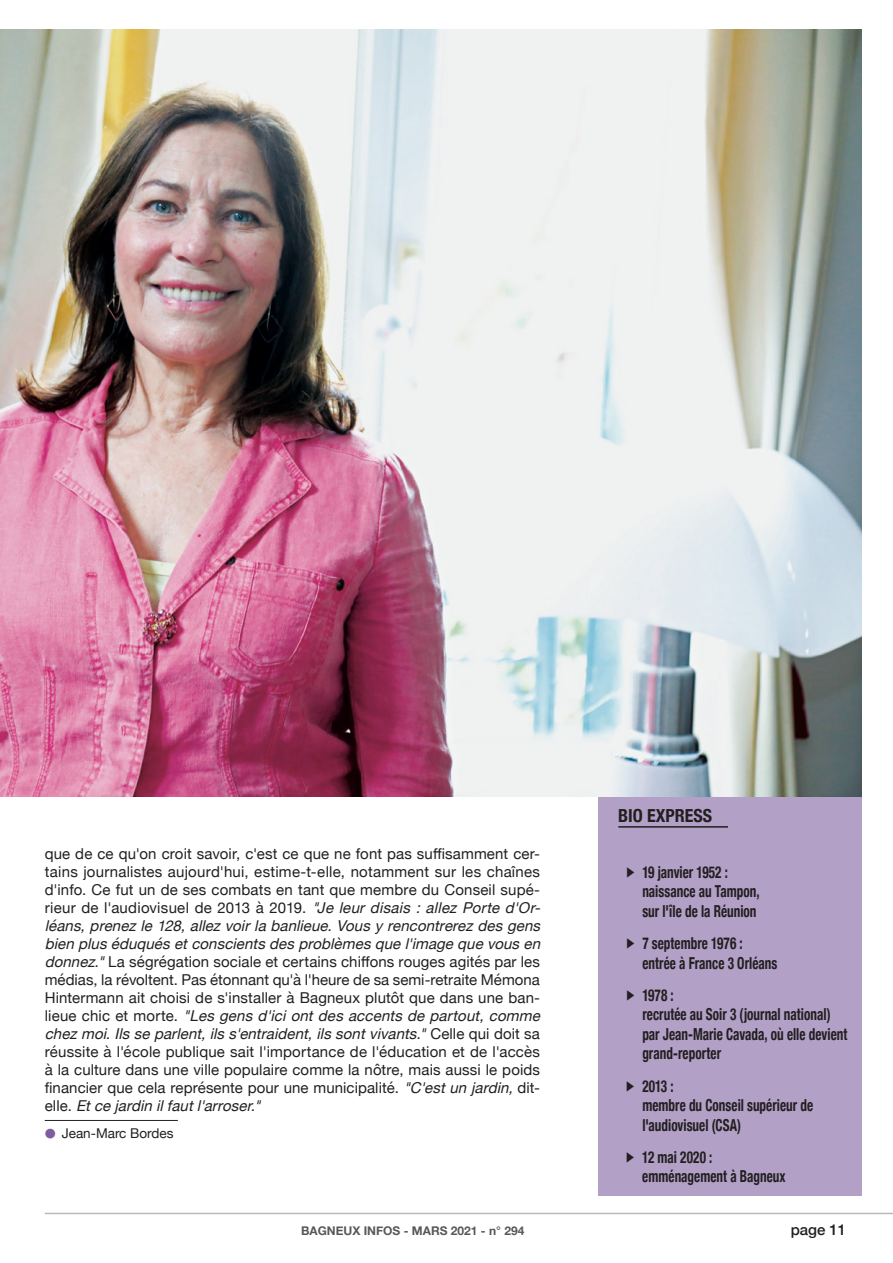
<style>
.page{position:relative;width:893px;height:1263px;background:#fff}
.page>*{position:absolute;margin:0;border:0;box-sizing:border-box;transform-origin:0 0}
.t1{font:700 condensed 18px "Helvetica Neue";color:#231f20}
.t2{font:700 condensed 16.5px/19.5px "Helvetica Neue";letter-spacing:.005em;color:#231f20;scale:.8 1}
.t3{font:15px/18px "Helvetica Neue";letter-spacing:.01em;color:#231f20}
.t4{font:500 15px "Helvetica Neue";color:#231f20}
.t5{font:13.5px "Helvetica Neue";color:#231f20}
.t6{font:700 12px "Helvetica Neue";color:#57585a}
.s1{font-style:italic}
</style>
<div class="page">
<hr style="left:45px;top:1213px;width:848px;height:1px;background:#beb8b6">
<div style="left:598px;top:770px;width:263px;height:426px;background:#b2a0c7"></div>
<img style="left:0;top:30px;width:861px;height:767px">
<hr style="left:618px;top:826px;width:110px;height:2px;background:#231f20">
<hr style="left:45px;top:1120px;width:133px;height:1px;background:#231f20">
<p class="t3" style="left:45px;top:846px;width:502px">que de ce qu'on croit savoir, c'est ce que ne font pas suffisamment cer&shy;tains journalistes aujourd'hui, estime-t-elle, notamment sur les chaînes d'info. Ce fut un de ses combats en tant que membre du Conseil supé&shy;rieur de l'audiovisuel de 2013 à 2019. <span class="s1">"Jeleurdisais:allezPorted'Or&shy;léans,prenezle 128,allezvoirlabanlieue.Vousyrencontrerezdesgens bienpluséduquésetconscientsdesproblèmesquel'imagequevousen donnez."</span>La ségrégation sociale et certains chiffons rouges agités par les médias, la révoltent. Pas étonnant qu'à l'heure de sa semi-retraite Mémona Hintermann ait choisi de s'installer à Bagneux plutôt que dans une ban&shy;l i e u e c h i c e t m o r t e . <span class="s1">"Lesgensd'iciontdesaccentsdepartout,comme chezmoi.Ilsseparlent,ilss'entraident,ilssontvivants."</span>C e l l e q u i d o i t s a réussite à l'école publique sait l'importance de l'éducation et de l'accès à la culture dans une ville populaire comme la nôtre, mais aussi le poids financier que cela représente pour une municipalité. <span class="s1">"C'estunjardin,</span>dit&shy;e l l e . <span class="s1">Etcejardinilfautl'arroser."</span></p>
<p class="t5" style="left:62px;top:1123px;width:113px">Jean-Marc Bordes</p>
<p class="t1" style="left:618px;top:800px;width:95px">BIO EXPRESS</p>
<p class="t2" style="left:642px;top:861px;width:148px;text-indent:-17px">▶ 19 janvier 1952 : naissance au Tampon, sur l'île de la Réunion</p>
<p class="t2" style="left:642px;top:932px;width:170px;text-indent:-17px">▶ 7 septembre 1976 : entrée à France 3 Orléans</p>
<p class="t2" style="left:642px;top:984px;width:258px;text-indent:-17px">▶ 1978 :<br>recrutée au Soir 3 (journal national) par Jean-Marie Cavada, où elle devient grand-reporter</p>
<p class="t2" style="left:642px;top:1075px;width:215px;text-indent:-17px">▶ 2013 :<br>membre du Conseil supérieur de l'audiovisuel (CSA)</p>
<p class="t2" style="left:642px;top:1146px;width:181px;text-indent:-17px">▶ 12 mai 2020 : emménagement à Bagneux</p>
<p class="t6" style="left:301px;top:1221px;width:225px">BAGNEUX INFOS - MARS 2021 - n° 294</p>
<p class="t4" style="left:791px;top:1218px;width:57px">page 11</p>
</div>
